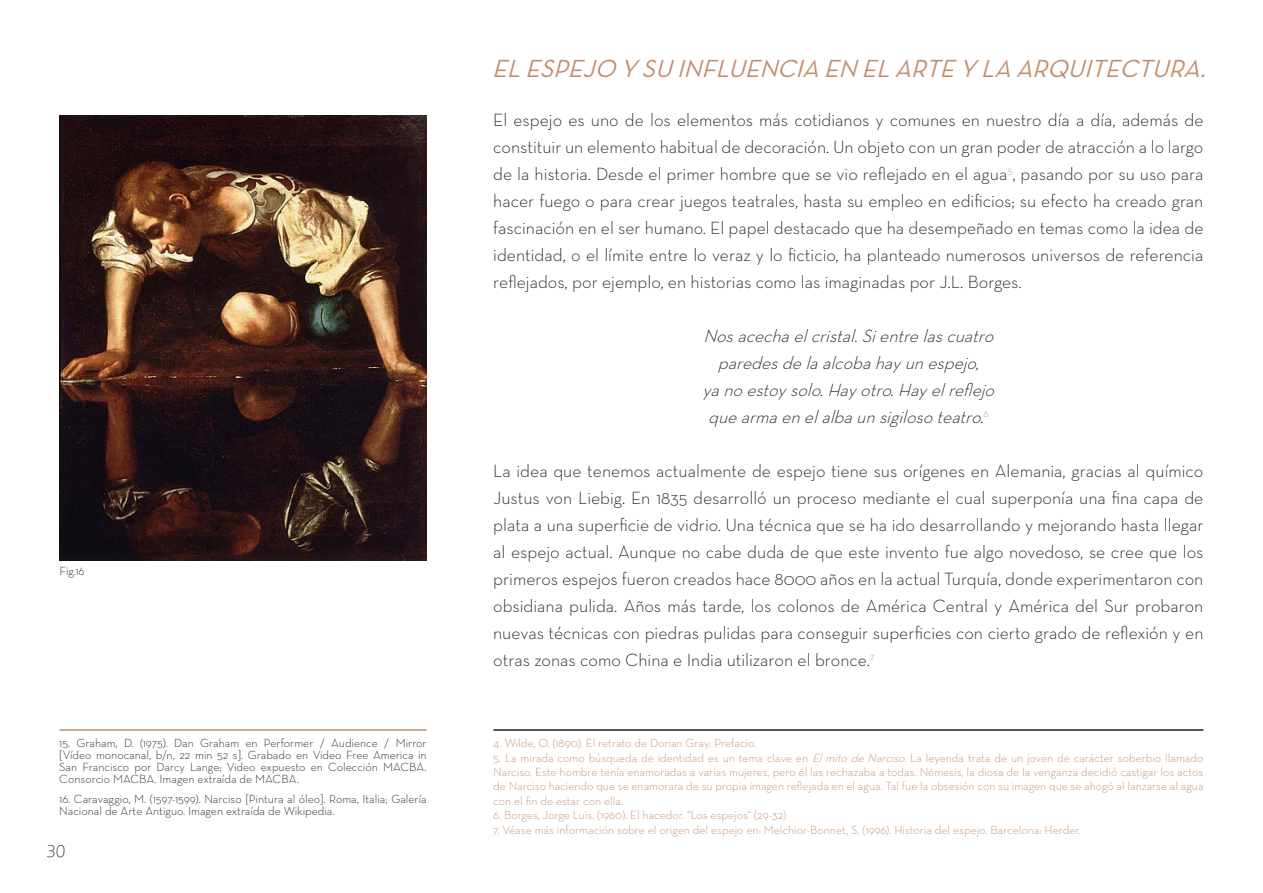
<style>
.page{position:relative;width:1263px;height:893px;background:#fff}
.page>*{position:absolute;margin:0;border:0;box-sizing:border-box;transform-origin:0 0}
.t1{font:italic 25.2px "Neutra Text TF";color:#c18e6d}
.t2{font:300 18px/27px "Neutra Text";color:#231f20;text-align:justify}
.t3{font:italic 300 18px "Neutra Text";color:#231f20}
.t4{font:300 18px "Eras ITC";color:#231f20}
.t5{font:300 12px/14.4px "Neutra Text";color:#c18e6d;text-align:justify}
.t6{font:300 12px/12px "Neutra Text";color:#231f20;text-align:justify}
.s1{font-style:italic}
</style>
<div class="page">
<hr style="left:60px;top:729px;width:367px;height:2px;background:#c18e6d">
<hr style="left:493px;top:729px;width:710px;height:2px;background:#231f20">
<img style="left:60px;top:116px;width:366px;height:444px">
<p class="t6" style="left:60px;top:565px;width:27px">Fig.16</p>
<p class="t6" style="left:59px;top:736px;width:369px">15. Graham, D. (1975). Dan Graham en Performer / Audience / Mirror [Vídeo monocanal, b/n, 22 min 52 s]. Grabado en Video Free America in San Francisco por Darcy Lange; Video expuesto en Colección MACBA.<br>Consorcio MACBA. Imagen extraída de MACBA.</p>
<p class="t6" style="left:59px;top:793px;width:369px">16. Caravaggio, M. (1597-1599). Narciso [Pintura al óleo]. Roma, Italia; Galería<br>Nacional de Arte Antiguo. Imagen extraída de Wikipedia.</p>
<p class="t4" style="left:46px;top:841px;width:21px">30</p>
<p class="t1" style="left:492px;top:53px;width:722px">ELESPEJO Y SU INFLUENCIA EN ELARTEY LA ARQUITECTURA.</p>
<p class="t2" style="left:493px;top:106px;width:712px">El espejo es uno de los elementos más cotidianos y comunes en nuestro día a día, además de constituir un elemento habitual de decoración. Un objeto con un gran poder de atracción a lo largo de la historia. Desde el primer hombre que se vio reflejado en el agua<sup>5</sup>, pasando por su uso para hacer fuego o para crear juegos teatrales, hasta su empleo en edificios; su efecto ha creado gran fascinación en el ser humano. El papel destacado que ha desempeñado en temas como la idea de identidad, o el límite entre lo veraz y lo ficticio, ha planteado numerosos universos de referencia reflejados, por ejemplo, en historias como las imaginadas por J.L. Borges.</p>
<p class="t3" style="left:703px;top:325px;width:297px">Nosacechaelcristal.Sientrelascuatro</p>
<p class="t3" style="left:718px;top:352px;width:268px">paredesdelaalcobahayunespejo,</p>
<p class="t3" style="left:703px;top:379px;width:299px">yanoestoysolo.Hayotro.Hayelreflejo</p>
<p class="t3" style="left:708px;top:406px;width:282px">quearmaenelalbaunsigilosoteatro.<sup>6</sup></p>
<p class="t2" style="left:493px;top:457px;width:712px">La idea que tenemos actualmente de espejo tiene sus orígenes en Alemania, gracias al químico Justus von Liebig. En 1835 desarrolló un proceso mediante el cual superponía una fina capa de plata a una superficie de vidrio. Una técnica que se ha ido desarrollando y mejorando hasta llegar al espejo actual. Aunque no cabe duda de que este invento fue algo novedoso, se cree que los primeros espejos fueron creados hace 8000 años en la actual Turquía, donde experimentaron con obsidiana pulida. Años más tarde, los colonos de América Central y América del Sur probaron nuevas técnicas con piedras pulidas para conseguir superficies con cierto grado de reflexión y en otras zonas como China e India utilizaron el bronce.<sup>7</sup></p>
<p class="t5" style="left:493px;top:736px;width:264px">4. Wilde, O. (1890). El retrato de Dorian Gray: Prefacio.</p>
<p class="t5" style="left:493px;top:750px;width:712px">5. La mirada como búsqueda de identidad es un tema clave en <span class="s1">ElmitodeNarciso.</span>La leyenda trata de un joven de carácter soberbio llamado Narciso. Este hombre tenía enamoradas a varias mujeres, pero él las rechazaba a todas. Némesis, la diosa de la venganza decidió castigar los actos de Narciso haciendo que se enamorara de su propia imagen reflejada en el agua. Tal fue la obsesión con su imagen que se ahogó al lanzarse al agua con el fin de estar con ella.</p>
<p class="t5" style="left:493px;top:808px;width:295px">6. Borges, Jorge Luis. (1960). El hacedor. “Los espejos“ (29-32)</p>
<p class="t5" style="left:493px;top:822px;width:589px">7. Véase más información sobre el origen del espejo en: Melchior-Bonnet, S. (1996). Historia del espejo. Barcelona: Herder.</p>
</div>
